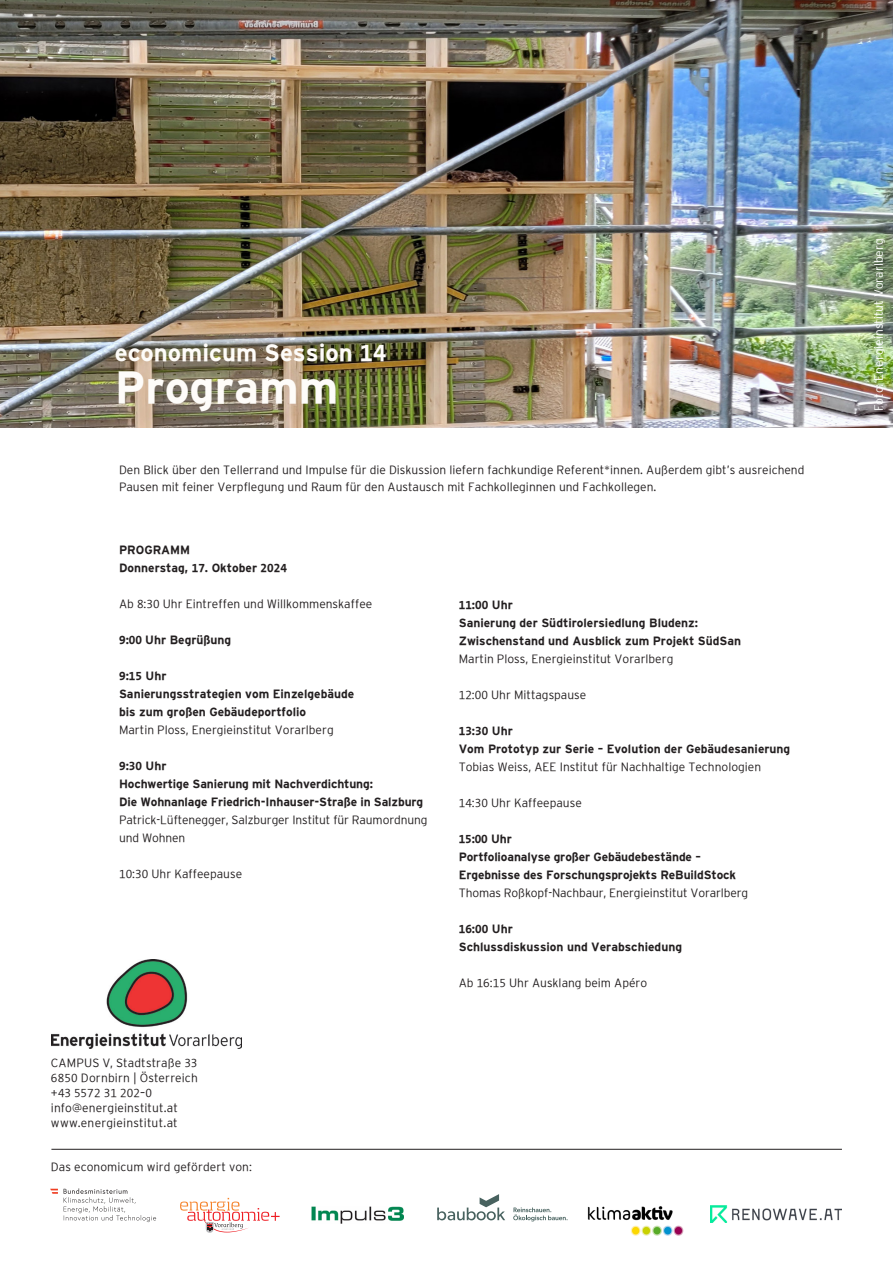
<style>
.page{position:relative;width:893px;height:1263px;background:#fff}
.page>*{position:absolute;margin:0;border:0;box-sizing:border-box;transform-origin:0 0}
.t1{font:700 45px "Energieinstitut";color:#fefcf9}
.t2{font:700 24px "Energieinstitut";color:#fefcf9}
.t3{font:300 12px/16.5px "Energieinstitut";color:#231f20}
.t4{font:700 12px/18px "Energieinstitut";color:#231f20}
.t5{font:300 12px "Energieinstitut";color:#fff}
.t6{font:300 12px "Energieinstitut";letter-spacing:.02em;color:#231f20}
.s1{font-weight:300}
</style>
<div class="page">
<img style="left:0;top:0;width:893px;height:427px">
<img style="left:52px;top:960px;width:190px;height:89px">
<hr style="left:51px;top:1149px;width:791px;height:1px;background:#231f20">
<svg style="left:437px;top:1194px;width:68px;height:26px"></svg>
<svg style="left:513px;top:1207px;width:55px;height:14px"></svg>
<img style="left:587px;top:1206px;width:97px;height:30px">
<img style="left:312px;top:1206px;width:92px;height:18px">
<svg style="left:64px;top:1188px;width:92px;height:34px"></svg>
<svg style="left:50px;top:1189px;width:8px;height:5px"></svg>
<svg style="left:180px;top:1198px;width:100px;height:35px"></svg>
<img style="left:711px;top:1206px;width:130px;height:16px">
<p class="t2" style="left:115px;top:339px;width:273px">economicum Session 14</p>
<p class="t1" style="left:115px;top:362px;width:225px">Programm</p>
<p class="t3" style="left:119px;top:462px;width:687px">Den Blick über den Tellerrand und Impulse für die Diskussion liefern fachkundige Referent*innen. Außerdem gibt’s ausreichend<br>Pausen mit feiner Verpflegung und Raum für den Austausch mit Fachkolleginnen und Fachkollegen.</p>
<p class="t4" style="left:119px;top:541px;width:73px">PROGRAMM</p>
<p class="t4" style="left:119px;top:559px;width:169px">Donnerstag, 17. Oktober 2024</p>
<p class="t3" style="left:119px;top:596px;width:255px">Ab 8:30 Uhr Eintreffen und Willkommenskaffee</p>
<p class="t4" style="left:119px;top:631px;width:114px">9:00 Uhr Begrüßung</p>
<p class="t4" style="left:119px;top:667px;width:49px">9:15 Uhr</p>
<p class="t4" style="left:119px;top:685px;width:237px">Sanierungsstrategien vom Einzelgebäude bis zum großen Gebäudeportfolio</p>
<p class="t3" style="left:119px;top:722px;width:216px">Martin Ploss, Energieinstitut Vorarlberg</p>
<p class="t4" style="left:119px;top:757px;width:49px">9:30 Uhr</p>
<p class="t4" style="left:119px;top:775px;width:310px">Hochwertige Sanierung mit Nachverdichtung:<br>Die Wohnanlage Friedrich-Inhauser-Straße in Salzburg <span class="s1">Patrick-Lüftenegger, Salzburger Institut für Raumordnung und Wohnen</span></p>
<p class="t3" style="left:119px;top:866px;width:125px">10:30 Uhr Kaffeepause</p>
<p class="t3" style="left:51px;top:1055px;width:148px">CAMPUS V, Stadtstraße 33</p>
<p class="t3" style="left:51px;top:1070px;width:148px">6850 Dornbirn | Österreich</p>
<p class="t3" style="left:51px;top:1085px;width:103px">+43 5572 31 202–0</p>
<p class="t3" style="left:51px;top:1100px;width:129px">info@energieinstitut.at</p>
<p class="t6" style="left:51px;top:1116px;width:128px">www.energieinstitut.at</p>
<p class="t3" style="left:51px;top:1159px;width:203px">Das economicum wird gefördert von:</p>
<p class="t4" style="left:459px;top:596px;width:56px">11:00 Uhr</p>
<p class="t4" style="left:459px;top:614px;width:284px">Sanierung der Südtirolersiedlung Bludenz:<br>Zwischenstand und Ausblick zum Projekt SüdSan</p>
<p class="t3" style="left:459px;top:651px;width:216px">Martin Ploss, Energieinstitut Vorarlberg</p>
<p class="t3" style="left:459px;top:687px;width:129px">12:00 Uhr Mittagspause</p>
<p class="t4" style="left:459px;top:722px;width:56px">13:30 Uhr</p>
<p class="t4" style="left:459px;top:740px;width:333px">Vom Prototyp zur Serie – Evolution der Gebäudesanierung</p>
<p class="t3" style="left:459px;top:759px;width:304px">Tobias Weiss, AEE Institut für Nachhaltige Technologien</p>
<p class="t3" style="left:459px;top:795px;width:125px">14:30 Uhr Kaffeepause</p>
<p class="t4" style="left:459px;top:830px;width:55px">15:00 Uhr</p>
<p class="t4" style="left:459px;top:848px;width:279px">Portfolioanalyse großer Gebäudebestände –<br>Ergebnisse des Forschungsprojekts ReBuildStock</p>
<p class="t3" style="left:459px;top:885px;width:291px">Thomas Roßkopf-Nachbaur, Energieinstitut Vorarlberg</p>
<p class="t4" style="left:459px;top:920px;width:56px">16:00 Uhr</p>
<p class="t4" style="left:459px;top:938px;width:225px">Schlussdiskussion und Verabschiedung</p>
<p class="t3" style="left:459px;top:975px;width:190px">Ab 16:15 Uhr Ausklang beim Apéro</p>
<p class="t5" style="left:872px;top:411px;width:174px;rotate:-90deg">Foto: Energieinstitut Vorarlberg</p>
</div>
